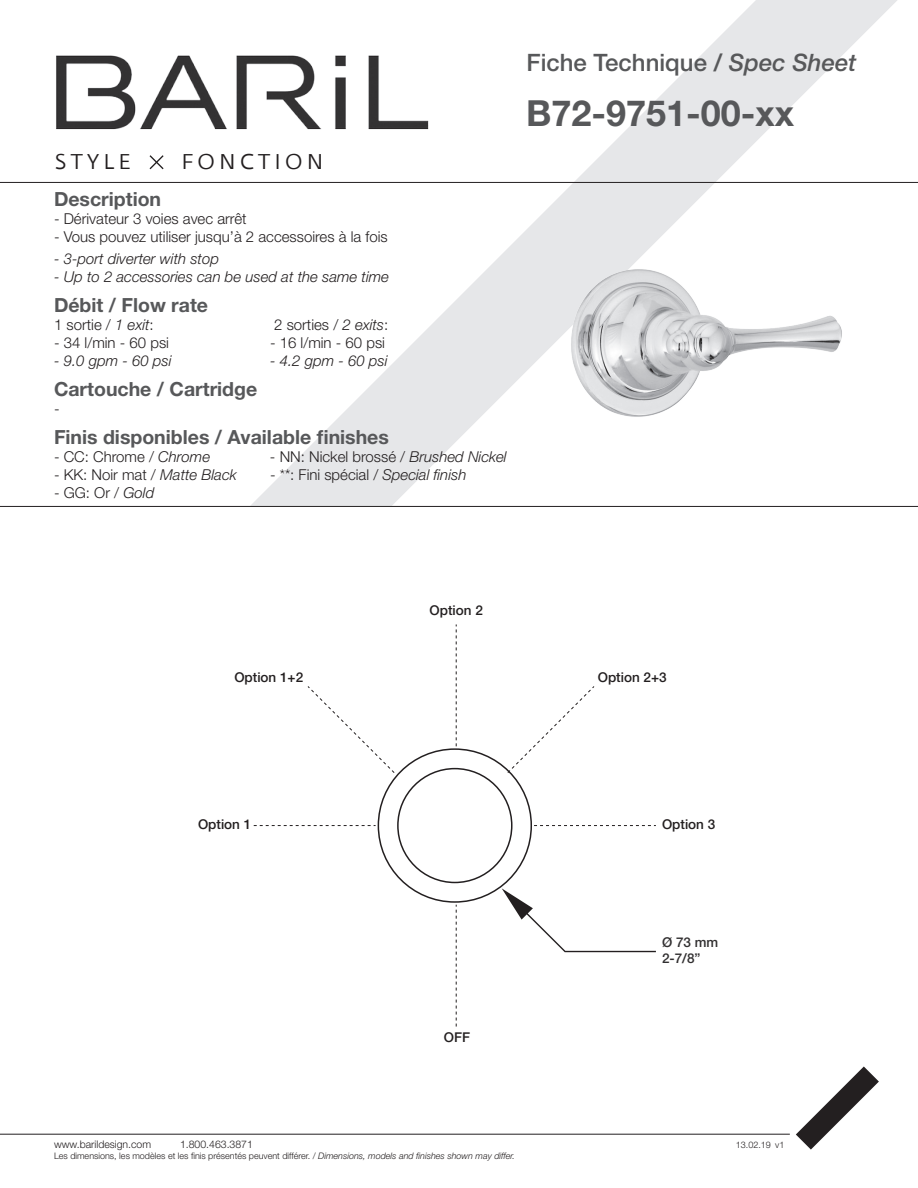
<style>
.page{position:relative;width:918px;height:1188px;background:#fff}
.page>*{position:absolute;margin:0;border:0;box-sizing:border-box;transform-origin:0 0}
.t1{font:700 36px "Helvetica Neue LT Std";color:#57585a}
.t2{font:500 24px "Helvetica Neue LT Std";color:#57585a}
.t3{font:21.3px "Fedra Sans Greek Book TF";letter-spacing:.2em;color:#231f20}
.t4{font:700 19.5px "Helvetica Neue LT Std";color:#57585a}
.t5{font:300 15px "Helvetica Neue LT Std";color:#231f20}
.t6{font:italic 300 15px "Helvetica Neue LT Std";color:#231f20}
.t7{font:500 13.5px "Helvetica Neue LT Std";color:#231f20}
.t8{font:500 13.5px/15.9px "Helvetica Neue LT Std";color:#312f30}
.t9{font:300 10.5px "Helvetica Neue LT Std";color:#231f20}
.t10{font:300 9px "Helvetica Neue LT Std";color:#231f20}
.s1{font-style:italic}
</style>
<div class="page">
<svg style="left:250px;top:0;width:648px;height:506px"></svg>
<img style="left:54px;top:54px;width:378px;height:128px">
<svg style="left:148px;top:154px;width:17px;height:17px"></svg>
<hr style="left:0;top:182px;width:918px;height:1px;background:#231f20">
<hr style="left:0;top:506px;width:918px;height:1px;background:#231f20">
<hr style="left:0;top:1134px;width:790px;height:1px;background:#231f20">
<svg style="left:796px;top:1066px;width:83px;height:84px"></svg>
<svg style="left:502px;top:888px;width:154px;height:64px"></svg>
<div style="left:397px;top:768px;width:116px;height:115px;border:2px solid #231f20;border-radius:50%"></div>
<svg style="left:456px;top:624px;width:1px;height:122px"></svg>
<svg style="left:456px;top:905px;width:1px;height:122px"></svg>
<svg style="left:307px;top:686px;width:88px;height:87px"></svg>
<svg style="left:507px;top:686px;width:88px;height:88px"></svg>
<svg style="left:254px;top:825px;width:122px;height:1px"></svg>
<svg style="left:534px;top:825px;width:122px;height:1px"></svg>
<img style="left:540px;top:210px;width:324px;height:269px">
<h2 class="t2" style="left:526px;top:48px;width:331px">Fiche Technique / <span class="s1">Spec Sheet</span></h2>
<h3 class="t3" style="left:55px;top:151px;width:77px">STYLE</h3>
<h3 class="t3" style="left:181px;top:151px;width:144px">FONCTION</h3>
<p class="t4" style="left:54px;top:187px;width:109px">Description</p>
<p class="t5" style="left:54px;top:209px;width:194px">- Dérivateur 3 voies avec arrêt</p>
<p class="t5" style="left:54px;top:227px;width:335px">- Vous pouvez utiliser jusqu’à 2 accessoires à la fois</p>
<p class="t6" style="left:54px;top:250px;width:167px">- 3-port diverter with stop</p>
<p class="t6" style="left:54px;top:268px;width:337px">- Up to 2 accessories can be used at the same time</p>
<p class="t4" style="left:54px;top:293px;width:156px">Débit / Flow rate</p>
<p class="t5" style="left:54px;top:316px;width:101px">1 sortie / <span class="s1">1 exit</span>:</p>
<p class="t5" style="left:274px;top:316px;width:116px">2 sorties / <span class="s1">2 exits</span>:</p>
<p class="t5" style="left:54px;top:334px;width:117px">- 34 l/min - 60 psi</p>
<p class="t5" style="left:270px;top:334px;width:117px">- 16 l/min - 60 psi</p>
<p class="t6" style="left:54px;top:352px;width:119px">- 9.0 gpm - 60 psi</p>
<p class="t6" style="left:270px;top:352px;width:119px">- 4.2 gpm - 60 psi</p>
<p class="t4" style="left:54px;top:377px;width:205px">Cartouche / Cartridge</p>
<p class="t5" style="left:54px;top:400px;width:7px">-</p>
<p class="t4" style="left:54px;top:425px;width:336px">Finis disponibles / Available finishes</p>
<p class="t5" style="left:54px;top:448px;width:158px">- CC: Chrome / <span class="s1">Chrome</span></p>
<p class="t5" style="left:270px;top:448px;width:238px">- NN: Nickel brossé / <span class="s1">Brushed Nickel</span></p>
<p class="t5" style="left:54px;top:466px;width:184px">- KK: Noir mat / <span class="s1">Matte Black</span></p>
<p class="t5" style="left:270px;top:466px;width:198px">- **: Fini spécial / <span class="s1">Special finish</span></p>
<p class="t5" style="left:54px;top:484px;width:102px">- GG: Or / <span class="s1">Gold</span></p>
<p class="t1" style="left:526px;top:91px;width:270px">B72-9751-00-xx</p>
<p class="t7" style="left:430px;top:602px;width:55px">Option 2</p>
<p class="t7" style="left:234px;top:669px;width:70px">Option 1+2</p>
<p class="t7" style="left:598px;top:669px;width:70px">Option 2+3</p>
<p class="t7" style="left:198px;top:816px;width:55px">Option 1</p>
<p class="t7" style="left:444px;top:1029px;width:28px">OFF</p>
<p class="t7" style="left:662px;top:816px;width:55px">Option 3</p>
<p class="t8" style="left:662px;top:934px;width:58px">Ø 73 mm<br>2-7/8”</p>
<p class="t9" style="left:54px;top:1138px;width:99px">www.barildesign.com</p>
<p class="t9" style="left:180px;top:1138px;width:74px">1.800.463.3871</p>
<p class="t10" style="left:736px;top:1139px;width:37px">13.02.19</p>
<p class="t10" style="left:54px;top:1150px;width:463px">Les dimensions, les modèles et les finis présentés peuvent différer. / <span class="s1">Dimensions, models and finishes shown may differ.</span></p>
<p class="t10" style="left:775px;top:1140px;width:11px">v1</p>
</div>
